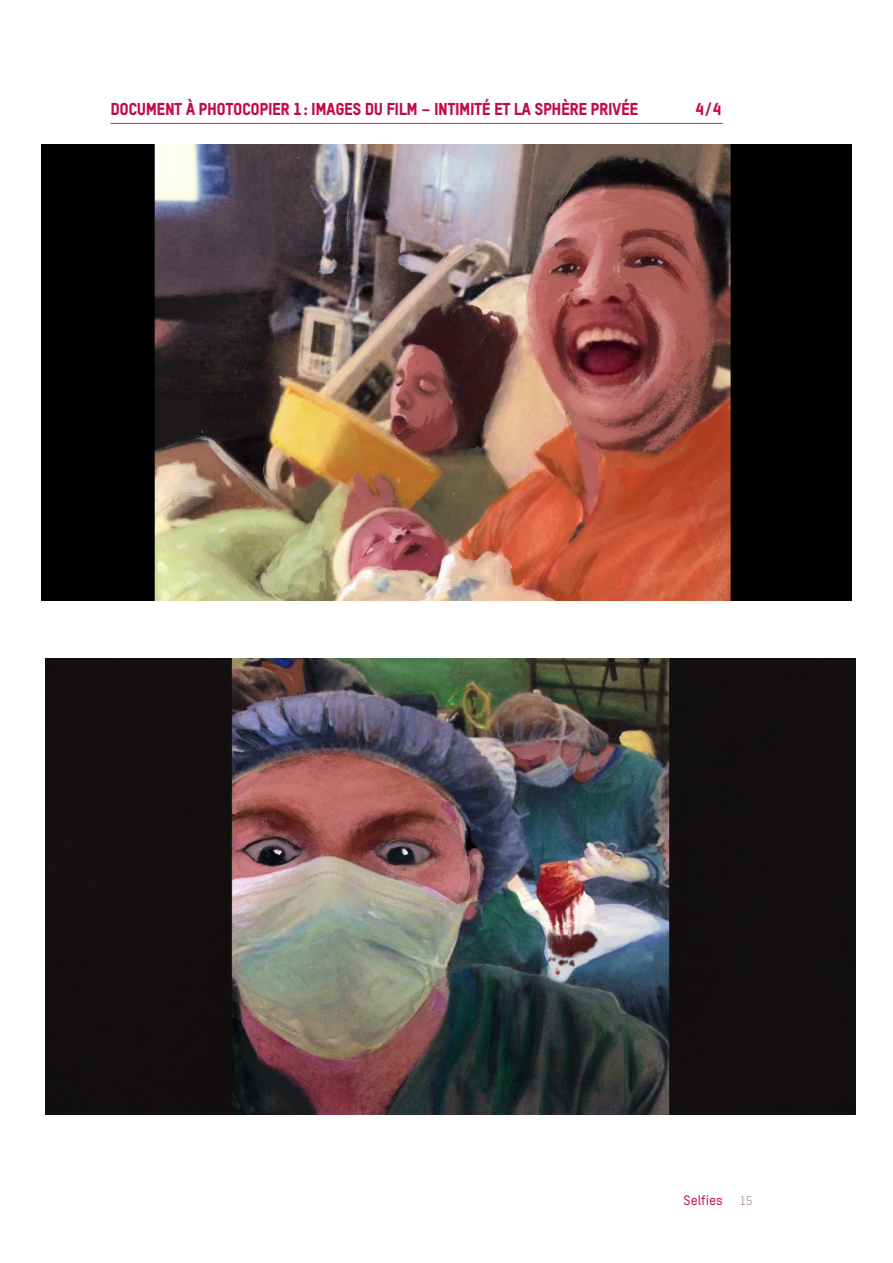
<style>
.page{position:relative;width:893px;height:1263px;background:#fff}
.page>*{position:absolute;margin:0;border:0;box-sizing:border-box;transform-origin:0 0}
.Titel_rot__Didakti{font:16.95px "TSTARPRO Headline";letter-spacing:-.03em;color:#c30a49}
.t1{font:500 13.5px "TSTARPRO";color:#c30a49}
.t2{font:300 12px "TSTARPRO";color:#784a69}
</style>
<div class="page">
<hr style="left:111px;top:123px;width:612px;height:1px;background:#d51d90">
<img style="left:41px;top:145px;width:810px;height:456px">
<img style="left:45px;top:658px;width:810px;height:456px">
<p class="Titel_rot__Didakti" style="left:111px;top:98px;width:529px">DOCUMENT À PHOTOCOPIER 1: IMAGES DU FILM – INTIMITÉ ET LA SPHÈRE PRIVÉE</p>
<p class="Titel_rot__Didakti" style="left:695px;top:98px;width:28px">4/4</p>
<p class="t1" style="left:684px;top:1192px;width:41px">Selfies</p>
<p class="t2" style="left:740px;top:1194px;width:14px">15</p>
</div>
